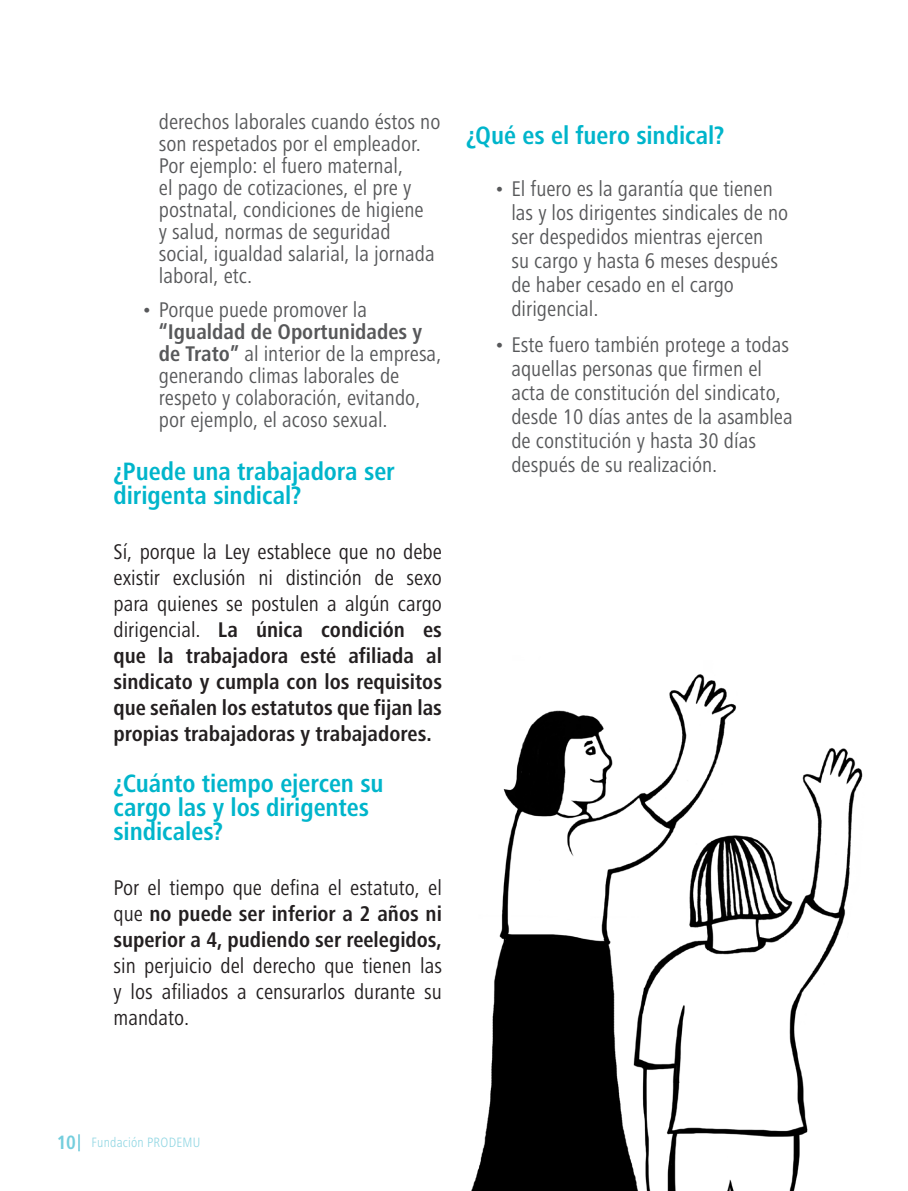
<style>
.page{position:relative;width:908px;height:1191px;background:#fff}
.page>*{position:absolute;margin:0;border:0;box-sizing:border-box;transform-origin:0 0}
.subti-preg_-__chicoç{font:700 condensed 26px/24px "Frutiger Next LT";letter-spacing:-.005em;color:#00b5cb}
.t1{font:condensed 22px/22px "Frutiger Next LT";color:#57585a}
.texto{font:700 condensed 22px/26px "Frutiger Next LT";color:#231f20;text-align:justify}
.texto-2{font:condensed 22px/26px "Frutiger Next LT";color:#231f20;text-align:justify}
.t2{font:300 condensed 14px "Frutiger Next LT";letter-spacing:.015em;color:#8dd5e2}
.s1{font-weight:700}
.s2{font-weight:400}
.s3{font-weight:700;font-size:20px;color:#74cedd}
</style>
<div class="page">
<svg style="left:78px;top:1134px;width:2px;height:17px"></svg>
<img style="left:471px;top:674px;width:392px;height:517px">
<p class="t1" style="left:159px;top:111px;width:283px">derechos laborales cuando éstos no son respetados por el empleador.<br>Por ejemplo: el fuero maternal,<br>el pago de cotizaciones, el pre y postnatal, condiciones de higiene<br>y salud, normas de seguridad social, igualdad salarial, la jornada laboral, etc.</p>
<p class="t1" style="left:159px;top:298px;width:284px;text-indent:-17px">• Porque puede promover la <span class="s1">“Igualdad de Oportunidades y de Trato”</span> al interior de la empresa, generando climas laborales de respeto y colaboración, evitando, por ejemplo, el acoso sexual.</p>
<p class="subti-preg_-__chicoç" style="left:113px;top:459px;width:283px">¿Puede una trabajadora ser dirigenta sindical?</p>
<p class="texto" style="left:113px;top:538px;width:330px"><span class="s2">Sí, porque la Ley establece que no debe existir exclusión ni distinción de sexo para quienes se postulen a algún cargo dirigencial.</span> La única condición es que la trabajadora esté afiliada al sindicato y cumpla con los requisitos que señalen los estatutos que fijan las propias trabajadoras y trabajadores.</p>
<p class="subti-preg_-__chicoç" style="left:113px;top:771px;width:271px">¿Cuánto tiempo ejercen su cargo las y los dirigentes sindicales?</p>
<p class="texto-2" style="left:113px;top:874px;width:330px">Por el tiempo que defina el estatuto, el que <span class="s1">no puede ser inferior a 2 años ni superior a 4, pudiendo ser reelegidos, </span>sin perjuicio del derecho que tienen las y los afiliados a censurarlos durante su mandato.</p>
<p class="subti-preg_-__chicoç" style="left:466px;top:123px;width:260px">¿Qué es el fuero sindical?</p>
<p class="t1" style="left:511px;top:177px;width:278px;line-height:24px;text-indent:-17px">• El fuero es la garantía que tienen las y los dirigentes sindicales de no ser despedidos mientras ejercen<br>su cargo y hasta 6 meses después de haber cesado en el cargo dirigencial.</p>
<p class="t1" style="left:511px;top:332px;width:283px;line-height:24px;text-indent:-17px">• Este fuero también protege a todas aquellas personas que firmen el acta de constitución del sindicato, desde 10 días antes de la asamblea de constitución y hasta 30 días después de su realización.</p>
<p class="t2" style="left:57px;top:1134px;width:145px"><span class="s3">10</span> Fundación PRODEMU</p>
</div>
